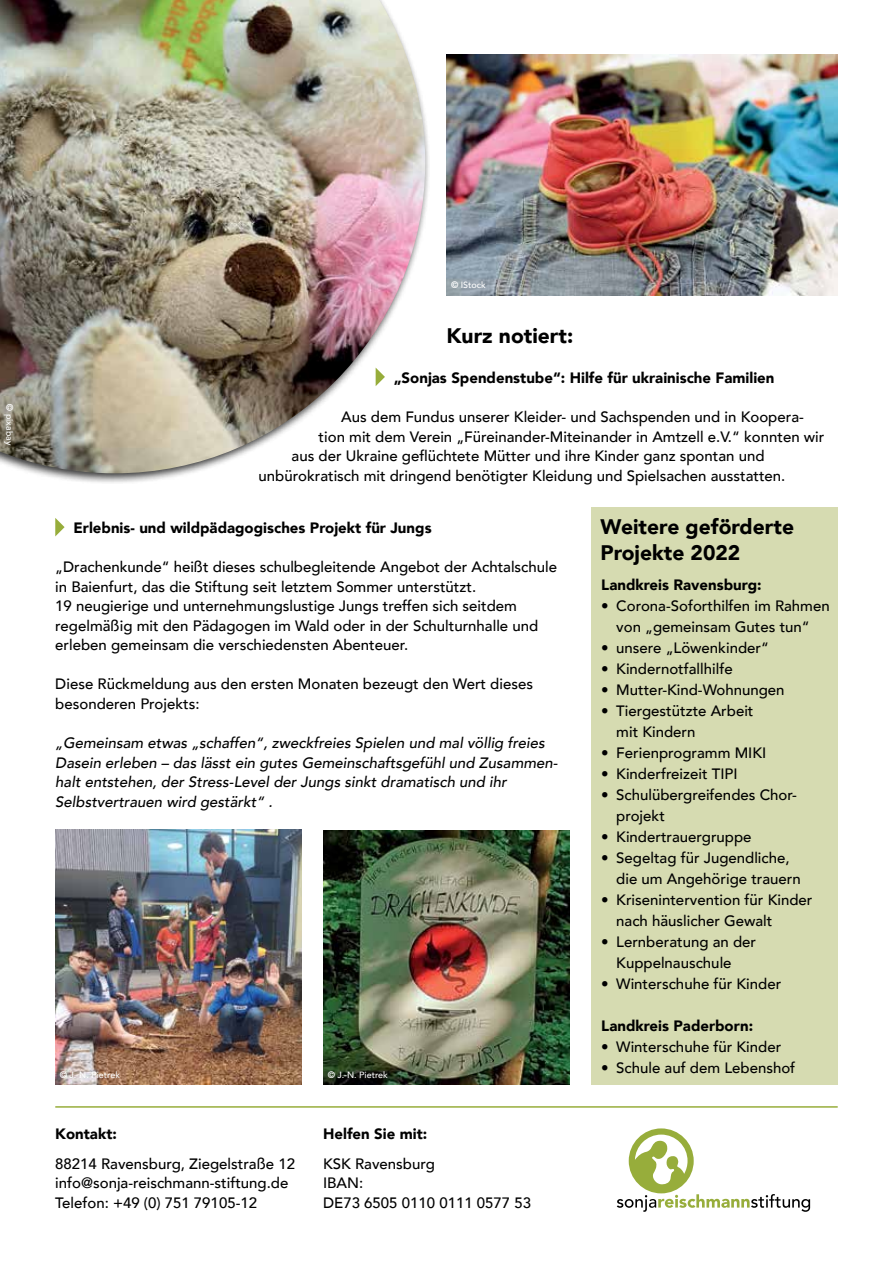
<style>
.page{position:relative;width:893px;height:1263px;background:#fff}
.page>*{position:absolute;margin:0;border:0;box-sizing:border-box;transform-origin:0 0}
.t1{font:900 21px/25.5px "Avenir";color:#000}
.t2{font:500 15px/19.5px "Avenir";color:#000}
.t3{font:italic 500 15px/19.5px "Avenir";color:#000}
.t4{font:900 15px "Avenir";color:#000}
.t5{font:500 9px "Avenir";color:#fff}
.s1{font-family:"Avant Garde";font-weight:600}
</style>
<div class="page">
<div style="left:0;top:0;width:431px;height:485px;background:#000;opacity:.8"></div>
<img style="left:0;top:0;width:425px;height:473px">
<hr style="left:55px;top:1106px;width:783px;height:2px;background:#97ad3b">
<svg style="left:617px;top:1128px;width:193px;height:84px"></svg>
<div style="left:591px;top:507px;width:247px;height:578px;background:#d6dbb1"></div>
<svg style="left:55px;top:518px;width:10px;height:18px"></svg>
<img style="left:323px;top:830px;width:247px;height:255px">
<img style="left:446px;top:54px;width:392px;height:241px">
<img style="left:55px;top:829px;width:247px;height:256px">
<svg style="left:376px;top:368px;width:9px;height:18px"></svg>
<p class="t5" style="left:17px;top:404px;width:42px;rotate:90deg"><span class="s1">©</span> pixabay</p>
<p class="t5" style="left:452px;top:277px;width:36px"><span class="s1">©</span> IStock</p>
<h1 class="t1" style="left:446px;top:322px;width:128px">Kurz notiert:</h1>
<p class="t4" style="left:394px;top:365px;width:382px">„Sonjas Spendenstube“: Hilfe für ukrainische Familien</p>
<p class="t2" style="left:341px;top:406px;width:464px">Aus dem Fundus unserer Kleider- und Sachspenden und in Koopera-</p>
<p class="t2" style="left:319px;top:426px;width:507px">tion mit dem Verein „Füreinander-Miteinander in Amtzell e.V.“ konnten wir</p>
<p class="t2" style="left:292px;top:445px;width:474px">aus der Ukraine geflüchtete Mütter und ihre Kinder ganz spontan und</p>
<p class="t2" style="left:259px;top:465px;width:528px">unbürokratisch mit dringend benötigter Kleidung und Spielsachen ausstatten.</p>
<p class="t4" style="left:73px;top:515px;width:360px">Erlebnis- und wildpädagogisches Projekt für Jungs</p>
<p class="t2" style="left:55px;top:557px;width:503px">„Drachenkunde“ heißt dieses schulbegleitende Angebot der Achtalschule in Baienfurt, das die Stiftung seit letztem Sommer unterstützt.<br>19 neugierige und unternehmungslustige Jungs treffen sich seitdem regelmäßig mit den Pädagogen im Wald oder in der Schulturnhalle und erleben gemeinsam die verschiedensten Abenteuer.</p>
<p class="t2" style="left:55px;top:674px;width:479px">Diese Rückmeldung aus den ersten Monaten bezeugt den Wert dieses besonderen Projekts:</p>
<p class="t3" style="left:55px;top:733px;width:504px">„Gemeinsam etwas „schaffen“, zweckfreies Spielen und mal völlig freies Dasein erleben – das lässt ein gutes Gemeinschaftsgefühl und Zusammen&shy;halt entstehen, der Stress-Level der Jungs sinkt dramatisch und ihr Selbstvertrauen wird gestärkt“ .</p>
<p class="t5" style="left:60px;top:1067px;width:61px"><span class="s1">©</span> J.-N. Pietrek</p>
<p class="t5" style="left:328px;top:1067px;width:61px"><span class="s1">©</span> J.-N. Pietrek</p>
<p class="t4" style="left:55px;top:1121px;width:63px">Kontakt:</p>
<p class="t2" style="left:55px;top:1153px;width:241px">88214 Ravensburg, Ziegelstraße 12 info@sonja-reischmann-stiftung.de<br>Telefon: +49 (0) 751 79105-12</p>
<p class="t4" style="left:323px;top:1121px;width:106px">Helfen Sie mit:</p>
<p class="t2" style="left:323px;top:1153px;width:209px">KSK Ravensburg<br>IBAN:<br>DE73 6505 0110 0111 0577 53</p>
<h1 class="t1" style="left:600px;top:513px;width:195px">Weitere geförderte<br>Projekte 2022</h1>
<p class="t4" style="left:601px;top:571px;width:162px">Landkreis Ravensburg:</p>
<p class="t2" style="left:601px;top:594px;width:230px;line-height:21px;text-align:center">• Corona-Soforthilfen im Rahmen von „gemeinsam Gutes tun“</p>
<p class="t2" style="left:601px;top:637px;width:169px">• unsere „Löwenkinder“</p>
<p class="t2" style="left:601px;top:658px;width:133px">• Kindernotfallhilfe</p>
<p class="t2" style="left:601px;top:679px;width:185px">• Mutter-Kind-Wohnungen</p>
<p class="t2" style="left:616px;top:699px;width:139px;line-height:21px;text-indent:-15px">• Tiergestützte Arbeit mit Kindern</p>
<p class="t2" style="left:601px;top:742px;width:167px">• Ferienprogramm MIKI</p>
<p class="t2" style="left:601px;top:763px;width:138px">• Kinderfreizeit TIPI</p>
<p class="t2" style="left:616px;top:783px;width:182px;line-height:21px;text-indent:-15px">• Schulübergreifendes Chor&shy;projekt</p>
<p class="t2" style="left:601px;top:826px;width:152px">• Kindertrauergruppe</p>
<p class="t2" style="left:616px;top:846px;width:186px;line-height:21px;text-indent:-15px">• Segeltag für Jugendliche, die um Angehörige trauern</p>
<p class="t2" style="left:616px;top:888px;width:198px;line-height:21px;text-indent:-15px">• Krisenintervention für Kinder nach häuslicher Gewalt</p>
<p class="t2" style="left:616px;top:930px;width:141px;line-height:21px;text-indent:-15px">• Lernberatung an der<br>Kuppelnauschule</p>
<p class="t2" style="left:601px;top:973px;width:181px">• Winterschuhe für Kinder</p>
<p class="t4" style="left:601px;top:1012px;width:153px">Landkreis Paderborn:</p>
<p class="t2" style="left:601px;top:1036px;width:181px">• Winterschuhe für Kinder</p>
<p class="t2" style="left:601px;top:1057px;width:195px">• Schule auf dem Lebenshof</p>
</div>
